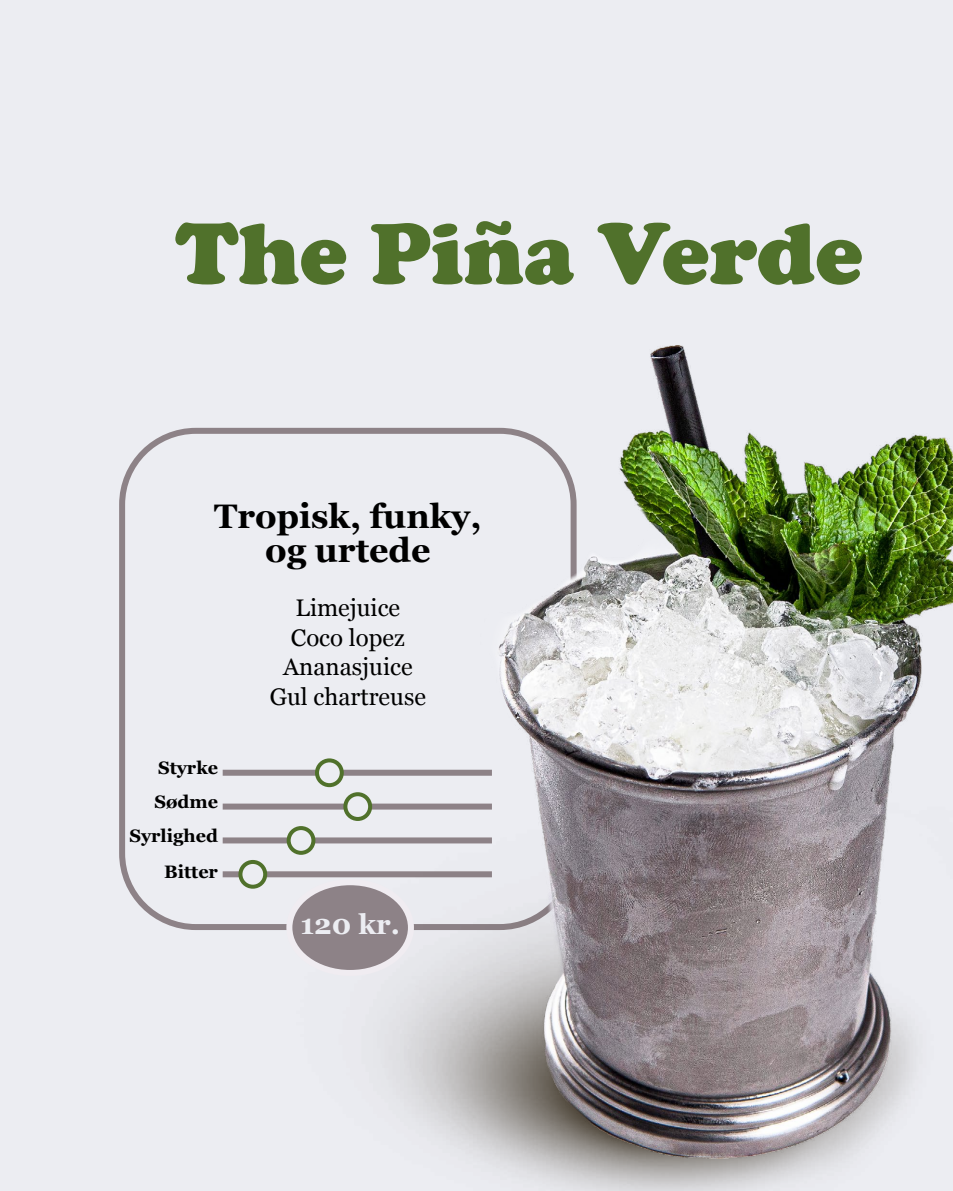
<style>
.page{position:relative;width:953px;height:1191px;background:#fff}
.page>*{position:absolute;margin:0;border:0;box-sizing:border-box;transform-origin:0 0}
.t1{font:900 90px "Cooper";color:#50712b}
.t2{font:700 34px/34px "Georgia";color:#000;text-align:center}
.t3{font:700 28px "Georgia";color:#ecedf2}
.t4{font:24px/29.6px "Georgia";color:#000;text-align:center}
.t5{font:700 18px/34px "Georgia";color:#000;text-align:right}
</style>
<div class="page">
<div style="left:0;top:0;width:952px;height:1191px;background:#ecedf2"></div>
<div style="left:119px;top:428px;width:457px;height:502px;border:6px solid #8d8287;border-radius:74px"></div>
<div style="left:223px;top:769px;width:269px;height:6px;background:#8d8287"></div>
<div style="left:223px;top:803px;width:269px;height:6px;background:#8d8287"></div>
<div style="left:223px;top:837px;width:269px;height:6px;background:#8d8287"></div>
<div style="left:223px;top:871px;width:269px;height:6px;background:#8d8287"></div>
<svg style="left:317px;top:760px;width:25px;height:25px"></svg>
<div style="left:315px;top:758px;width:29px;height:29px;border:4px solid #50712b;border-radius:50%"></div>
<svg style="left:288px;top:828px;width:25px;height:25px"></svg>
<div style="left:286px;top:826px;width:29px;height:29px;border:4px solid #50712b;border-radius:50%"></div>
<div style="left:240px;top:862px;width:25px;height:24px;background:#ecedf2;border-radius:50%"></div>
<div style="left:238px;top:860px;width:29px;height:28px;border:4px solid #50712b;border-radius:50%"></div>
<img style="left:292px;top:783px;width:660px;height:408px">
<img style="left:480px;top:346px;width:472px;height:812px">
<div style="left:289px;top:882px;width:122px;height:91px;background:#8d8287;border-radius:50%"></div>
<div style="left:286px;top:879px;width:128px;height:97px;border:6px solid #f0ecf1;border-radius:50%"></div>
<h1 class="t1" style="left:175px;top:201px;width:689px">The Piña Verde</h1>
<h2 class="t2" style="left:214px;top:498px;width:269px">Tropisk, funky, og urtede</h2>
<p class="t4" style="left:270px;top:592px;width:158px">Limejuice<br>Coco lopez<br>Ananasjuice<br>Gul chartreuse</p>
<p class="t5" style="left:129px;top:749px;width:90px">Styrke<br>Sødme<br>Syrlighed</p>
<p class="t5" style="left:164px;top:854px;width:55px">Bitter</p>
<p class="t3" style="left:300px;top:903px;width:101px">120 kr.</p>
</div>
